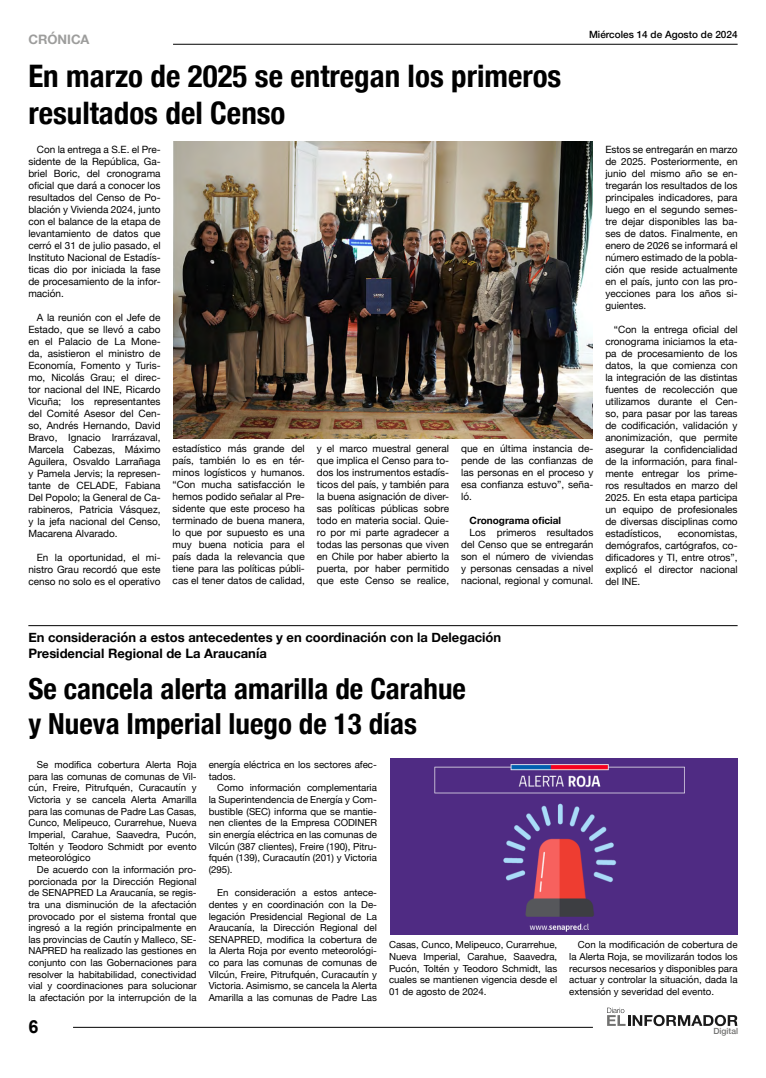
<style>
.page{position:relative;width:766px;height:1078px;background:#fff}
.page>*{position:absolute;margin:0;border:0;box-sizing:border-box;transform-origin:0 0}
.t1{font:700 condensed 31px/37.2px "Helvetica Neue";color:#000}
.t2{font:700 condensed 29px/34.8px "Helvetica Neue";color:#000}
.t3{font:700 18px "Arial";color:#000}
.t4{font:700 13px/15.6px "Helvetica Neue";color:#000}
.t5{font:700 13px "Helvetica Neue";color:#9d9d9c}
.t6{font:10px/12px "Helvetica Neue";color:#000;text-align:justify}
.t7{font:500 10px "Helvetica Neue";color:#000}
.t8{font:700 10px "Helvetica Neue";color:#000}
.t9{font:9.7px/11.6px "Helvetica Neue";color:#000;text-align:justify}
.t10{font:500 8.5px "Helvetica Neue";color:#717170}
</style>
<div class="page">
<hr style="left:173px;top:44px;width:564px;height:1px;background:#000">
<hr style="left:73px;top:1026px;width:519px;height:1px;background:#000">
<svg style="left:607px;top:1007px;width:130px;height:18px"></svg>
<hr style="left:28px;top:625px;width:709px;height:1px;background:#000">
<img style="left:390px;top:758px;width:347px;height:176px">
<img style="left:173px;top:142px;width:419px;height:296px">
<p class="t7" style="left:589px;top:27px;width:150px">Miércoles 14 de Agosto de 2024</p>
<h3 class="t5" style="left:28px;top:29px;width:63px">CRÓNICA</h3>
<h1 class="t1" style="left:28px;top:55px;width:534px">En marzo de 2025 se entregan los primeros resultados del Censo</h1>
<p class="t6" style="left:28px;top:144px;width:134px;text-indent:9px">Con la entrega a S.E. el Pre&shy;sidente de la República, Ga&shy;briel Boric, del cronograma oficial que dará a conocer los resultados del Censo de Po&shy;blación y Vivienda 2024, junto con el balance de la etapa de levantamiento de datos que cerró el 31 de julio pasado, el Instituto Nacional de Estadís&shy;ticas dio por iniciada la fase de procesamiento de la infor&shy;mación.</p>
<p class="t6" style="left:28px;top:312px;width:134px;text-indent:8px">A la reunión con el Jefe de Estado, que se llevó a cabo en el Palacio de La Mone&shy;da, asistieron el ministro de Economía, Fomento y Turis&shy;mo, Nicolás Grau; el direc&shy;tor nacional del INE, Ricardo Vicuña; los representantes del Comité Asesor del Cen&shy;so, Andrés Hernando, David Bravo, Ignacio Irarrázaval, Marcela Cabezas, Máximo Aguilera, Osvaldo Larrañaga y Pamela Jervis; la represen&shy;tante de CELADE, Fabiana Del Popolo; la General de Ca&shy;rabineros, Patricia Vásquez, y la jefa nacional del Censo, Macarena Alvarado.</p>
<p class="t6" style="left:28px;top:552px;width:134px;text-indent:8px">En la oportunidad, el mi&shy;nistro Grau recordó que este censo no solo es el operativo</p>
<p class="t6" style="left:605px;top:144px;width:134px">Estos se entregarán en marzo de 2025. Posteriormente, en junio del mismo año se en&shy;tregarán los resultados de los principales indicadores, para luego en el segundo semes&shy;tre dejar disponibles las ba&shy;ses de datos. Finalmente, en enero de 2026 se informará el número estimado de la pobla&shy;ción que reside actualmente en el país, junto con las pro&shy;yecciones para los años si&shy;guientes.</p>
<p class="t6" style="left:605px;top:324px;width:134px;text-indent:8px">“Con la entrega oficial del cronograma iniciamos la eta&shy;pa de procesamiento de los datos, la que comienza con la integración de las distintas fuentes de recolección que utilizamos durante el Cen&shy;so, para pasar por las tareas de codificación, validación y anonimización, que permite asegurar la confidencialidad de la información, para final&shy;mente entregar los prime&shy;ros resultados en marzo del 2025. En esta etapa participa un equipo de profesionales de diversas disciplinas como estadísticos,</p>
<p class="t6" style="left:172px;top:443px;width:134px">estadístico más grande del país, también lo es en tér&shy;minos logísticos y humanos. “Con mucha satisfacción le hemos podido señalar al Pre&shy;sidente que este proceso ha terminado de buena manera, lo que por supuesto es una muy buena noticia para el país dada la relevancia que tiene para las políticas públi&shy;cas el tener datos de calidad,</p>
<p class="t6" style="left:317px;top:443px;width:134px">y el marco muestral general que implica el Censo para to&shy;dos los instrumentos estadís&shy;ticos del país, y también para la buena asignación de diver&shy;sas políticas públicas sobre todo en materia social. Quie&shy;ro por mi parte agradecer a todas las personas que viven en Chile por haber abierto la puerta, por haber permitido que este Censo se realice,</p>
<p class="t6" style="left:461px;top:443px;width:134px">que en última instancia de&shy;pende de las confianzas de las personas en el proceso y esa confianza estuvo”, seña&shy;ló.</p>
<p class="t8" style="left:469px;top:512px;width:93px">Cronograma oficial</p>
<p class="t6" style="left:461px;top:527px;width:134px;text-indent:8px">Los primeros resultados del Censo que se entregarán son el número de viviendas y personas censadas a nivel nacional, regional y comunal.</p>
<p class="t6" style="left:605px;top:528px;width:134px;text-indent:72px">economistas, demógrafos, cartógrafos, co&shy;dificadores y TI, entre otros”, explicó el director nacional del INE.</p>
<h3 class="t4" style="left:28px;top:630px;width:474px">En consideración a estos antecedentes y en coordinación con la Delegación<br>Presidencial Regional de La Araucanía</h3>
<h2 class="t2" style="left:28px;top:669px;width:439px">Se cancela alerta amarilla de Carahue y Nueva Imperial luego de 13 días</h2>
<p class="t9" style="left:28px;top:759px;width:170px;text-indent:9px">Se modifica cobertura Alerta Roja para las comunas de comunas de Vil&shy;cún, Freire, Pitrufquén, Curacautín y Victoria y se cancela Alerta Amarilla para las comunas de Padre Las Casas, Cunco, Melipeuco, Curarrehue, Nueva Imperial, Carahue, Saavedra, Pucón, Toltén y Teodoro Schmidt por evento meteorológico</p>
<p class="t9" style="left:28px;top:864px;width:170px;text-indent:9px">De acuerdo con la información pro&shy;porcionada por la Dirección Regional de SENAPRED La Araucanía, se regis&shy;tra una disminución de la afectación provocado por el sistema frontal que ingresó a la región principalmente en las provincias de Cautín y Malleco, SE-NAPRED ha realizado las gestiones en conjunto con las Gobernaciones para resolver la habitabilidad, conectividad vial y coordinaciones para solucionar la afectación por la interrupción de la</p>
<p class="t9" style="left:209px;top:759px;width:170px">energía eléctrica en los sectores afec&shy;tados.</p>
<p class="t9" style="left:209px;top:782px;width:170px;text-indent:9px">Como información complementaria la Superintendencia de Energía y Com&shy;bustible (SEC) informa que se mantie&shy;nen clientes de la Empresa CODINER sin energía eléctrica en las comunas de Vilcún (387 clientes), Freire (190), Pitru&shy;fquén (139), Curacautín (201) y Victoria (295).</p>
<p class="t9" style="left:209px;top:887px;width:170px;text-indent:9px">En consideración a estos antece&shy;dentes y en coordinación con la De&shy;legación Presidencial Regional de La Araucanía, la Dirección Regional del SENAPRED, modifica la cobertura de la Alerta Roja por evento meteorológi&shy;co para las comunas de comunas de Vilcún, Freire, Pitrufquén, Curacautín y Victoria. Asimismo, se cancela la Alerta Amarilla a las comunas de Padre Las</p>
<p class="t9" style="left:389px;top:939px;width:170px">Casas, Cunco, Melipeuco, Curarrehue, Nueva Imperial, Carahue, Saavedra, Pucón, Toltén y Teodoro Schmidt, las cuales se mantienen vigencia desde el 01 de agosto de 2024.</p>
<p class="t9" style="left:569px;top:939px;width:170px;text-indent:9px">Con la modificación de cobertura de la Alerta Roja, se movilizarán todos los recursos necesarios y disponibles para actuar y controlar la situación, dada la extensión y severidad del evento.</p>
<h3 class="t3" style="left:28px;top:1014px;width:12px">6</h3>
<p class="t10" style="left:713px;top:1023px;width:26px">Digital</p>
</div>
